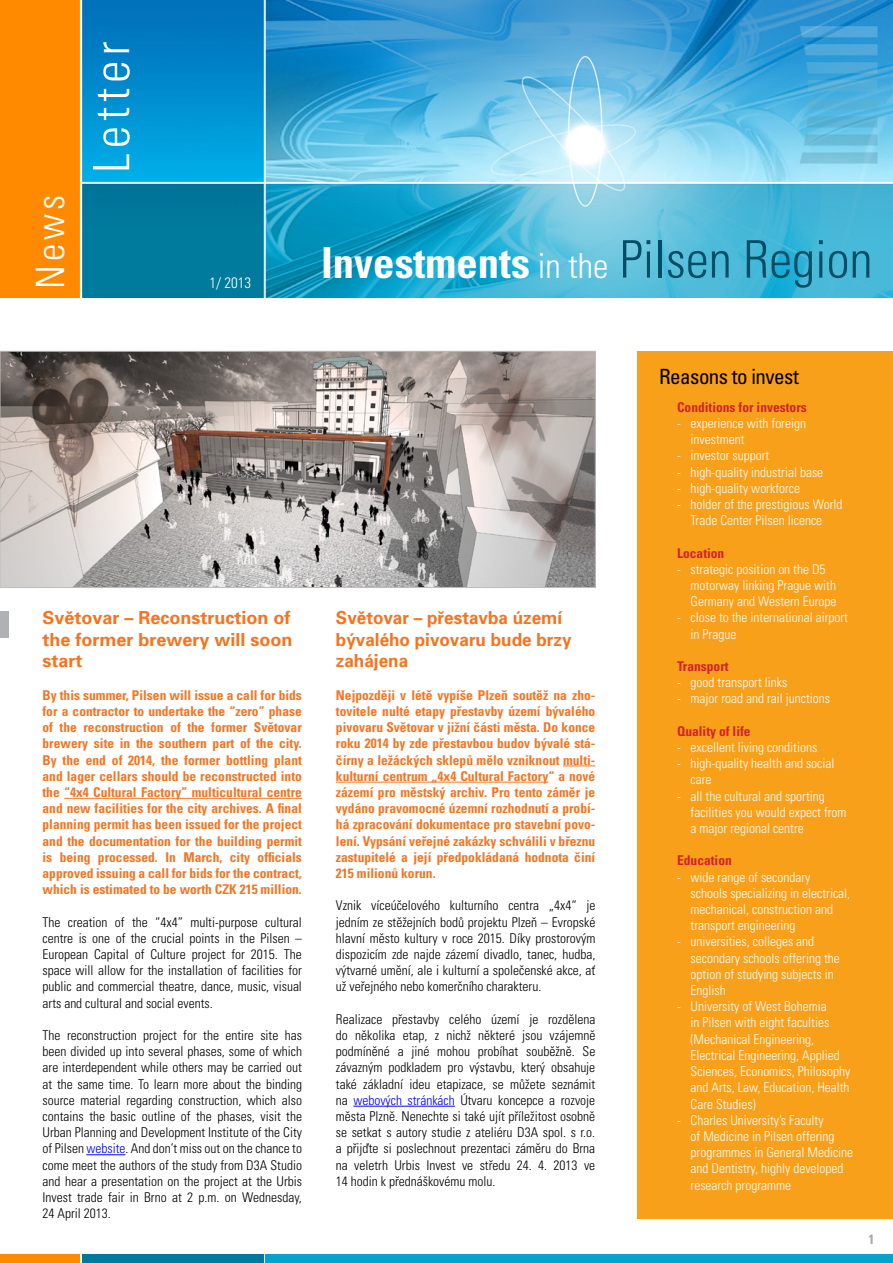
<style>
.page{position:relative;width:893px;height:1263px;background:#fff}
.page>*{position:absolute;margin:0;border:0;box-sizing:border-box;transform-origin:0 0}
.t1{font:300 condensed 51.75px "Univers CE";color:#004d65}
.t2{font:300 condensed 50.25px "Univers CE";letter-spacing:.1em;color:#fff}
.t3{font:300 condensed 39px "Univers CE";color:#fff}
.t4{font:condensed 21px "Univers CE";letter-spacing:-.025em;color:#000}
.t5{font:700 18px/21.6px "Univers CE";color:#f47521;scale:.95 1}
.t6{font:700 18px/21.6px "Univers CE";color:#f47521;text-align:justify}
.t7{font:300 condensed 15px "Univers CE";color:#fff}
.t8{font:300 condensed 13.5px/16.2px "Univers CE";color:#000;text-align:justify}
.t9{font:700 condensed 13.5px/16.2px "Univers CE";color:#f47521;text-align:justify}
.t10{font:300 condensed 13.5px/16.2px "Univers CE";color:#fff}
.t11{font:700 condensed 13.5px "Univers CE";color:#d2232a}
.t12{font:700 condensed 13.5px "Univers CE";color:#a7a9ac}
.s1{font-weight:700;font-size:42.75px;color:#fff}
.s2{font-size:34.5px;color:#fff}
.s3{color:#00f}
</style>
<div class="page">
<div style="left:638px;top:351px;width:255px;height:867px;background:#f9a01b"></div>
<img style="left:0;top:0;width:893px;height:297px">
<div style="left:0;top:1254px;width:80px;height:9px;background:#ff8a00"></div>
<div style="left:83px;top:1254px;width:181px;height:9px;background:#01799c"></div>
<div style="left:265px;top:1254px;width:628px;height:9px;background:#05a2cd"></div>
<hr style="left:64px;top:798px;width:238px;height:1px;background:#f47521">
<hr style="left:86px;top:1154px;width:39px;height:1px;background:#00f">
<hr style="left:563px;top:765px;width:32px;height:1px;background:#f47521">
<hr style="left:336px;top:782px;width:212px;height:1px;background:#f47521">
<hr style="left:353px;top:1106px;width:102px;height:1px;background:#00f">
<div style="left:0;top:611px;width:9px;height:26px;background:#afb1b4"></div>
<img style="left:2px;top:353px;width:592px;height:233px">
<div style="left:0;top:351px;width:596px;height:237px;border:1px solid #bcbec0"></div>
<h3 class="t3" style="left:29px;top:289px;width:96px;rotate:-90deg">News</h3>
<h2 class="t2" style="left:83px;top:173px;width:133px;rotate:-90deg">Letter</h2>
<p class="t7" style="left:209px;top:274px;width:43px">1/ 2013</p>
<h1 class="t1" style="left:321px;top:230px;width:553px"><span class="s1">Investments</span> <span class="s2">in the</span> Pilsen Region</h1>
<h3 class="t6" style="left:43px;top:607px;width:252px">Světovar – Reconstruction of the former brewery will soon start</h3>
<p class="t9" style="left:43px;top:687px;width:261px">By this summer, Pilsen will issue a call for bids for a contractor to undertake the “zero” phase of the reconstruction of the former Světovar brewery site in the southern part of the city.<br>By the end of 2014, the former bottling plant and lager cellars should be reconstructed into the “4x4 Cultural Factory” multicultural centre and new facilities for the city archives. A final planning permit has been issued for the project and the documentation for the building permit is being processed. In March, city officials approved issuing a call for bids for the contract, which is estimated to be worth CZK 215 million.</p>
<p class="t8" style="left:43px;top:914px;width:261px">The creation of the “4x4” multi-purpose cultural centre is one of the crucial points in the Pilsen – European Capital of Culture project for 2015. The space will allow for the installation of facilities for public and commercial theatre, dance, music, visual arts and cultural and social events.</p>
<p class="t8" style="left:43px;top:1027px;width:261px">The reconstruction project for the entire site has been divided up into several phases, some of which are interdependent while others may be carried out at the same time. To learn more about the binding source material regarding construction, which also contains the basic outline of the phases, visit the Urban Planning and Development Institute of the City of Pilsen <span class="s3">website</span>. And don’t miss out on the chance to come meet the authors of the study from D3A Studio and hear a presentation on the project at the Urbis Invest trade fair in Brno at 2 p.m. on Wednesday, 24 April 2013.</p>
<h3 class="t5" style="left:336px;top:607px;width:250px">Světovar – přestavba území bývalého pivovaru bude brzy zahájena</h3>
<p class="t9" style="left:336px;top:687px;width:261px">Nejpozději v létě vypíše Plzeň soutěž na zho&shy;tovitele nulté etapy přestavby území bývalého pivovaru Světovar v jižní části města. Do konce roku 2014 by zde přestavbou budov bývalé stá&shy;čírny a ležáckých sklepů mělo vzniknout multi&shy;kulturní centrum „4x4 Cultural Factory“ a nové zázemí pro městský archiv. Pro tento záměr je vydáno pravomocné územní rozhodnutí a probí&shy;há zpracování dokumentace pro stavební povo&shy;lení. Vypsání veřejné zakázky schválili v březnu zastupitelé a její předpokládaná hodnota činí 215 milionů korun.</p>
<p class="t8" style="left:336px;top:898px;width:261px">Vznik víceúčelového kulturního centra „4x4“ je jedním ze stěžejních bodů projektu Plzeň – Evropské hlavní město kultury v roce 2015. Díky prostorovým dispozicím zde najde zázemí divadlo, tanec, hudba, výtvarné umění, ale i kulturní a společenské akce, ať už veřejného nebo komerčního charakteru.</p>
<p class="t8" style="left:336px;top:1011px;width:261px">Realizace přestavby celého území je rozdělena do několika etap, z nichž některé jsou vzájemně podmíněné a jiné mohou probíhat souběžně. Se závazným podkladem pro výstavbu, který obsahuje také základní ideu etapizace, se můžete seznámit na <span class="s3">webových stránkách</span> Útvaru koncepce a rozvoje města Plzně. Nenechte si také ujít příležitost osobně se setkat s autory studie z ateliéru D3A spol. s r.o. a přijďte si poslechnout prezentaci záměru do Brna na veletrh Urbis Invest ve středu 24. 4. 2013 ve 14 hodin k přednáškovému molu.</p>
<h3 class="t4" style="left:659px;top:364px;width:141px">Reasons to invest</h3>
<p class="t11" style="left:677px;top:399px;width:131px">Conditions for investors</p>
<p class="t10" style="left:691px;top:415px;width:117px;text-indent:-14px">- experience with foreign investment</p>
<p class="t10" style="left:677px;top:448px;width:94px">- investor support</p>
<p class="t10" style="left:677px;top:464px;width:148px">- high-quality industrial base</p>
<p class="t10" style="left:677px;top:480px;width:124px">- high-quality workforce</p>
<p class="t10" style="left:677px;top:496px;width:167px;text-align:center">- holder of the prestigious World<br>Trade Center Pilsen licence</p>
<p class="t11" style="left:677px;top:545px;width:49px">Location</p>
<p class="t10" style="left:691px;top:561px;width:147px;text-indent:-14px">- strategic position on the D5 motorway linking Prague with<br>Germany and Western Europe</p>
<p class="t10" style="left:691px;top:610px;width:159px;text-indent:-14px">- close to the international airport in Prague</p>
<p class="t11" style="left:677px;top:659px;width:53px">Transport</p>
<p class="t10" style="left:677px;top:675px;width:112px">- good transport links</p>
<p class="t10" style="left:677px;top:691px;width:154px">- major road and rail junctions</p>
<p class="t11" style="left:677px;top:723px;width:75px">Quality of life</p>
<p class="t10" style="left:677px;top:739px;width:142px">- excellent living conditions</p>
<p class="t10" style="left:691px;top:756px;width:145px;text-indent:-14px">- high-quality health and social care</p>
<p class="t10" style="left:691px;top:788px;width:157px;text-indent:-14px">- all the cultural and sporting facilities you would expect from a major regional centre</p>
<p class="t11" style="left:677px;top:853px;width:56px">Education</p>
<p class="t10" style="left:691px;top:869px;width:161px;text-indent:-14px">- wide range of secondary schools specializing in electrical, mechanical, construction and transport engineering</p>
<p class="t10" style="left:691px;top:934px;width:151px;text-indent:-14px">- universities, colleges and secondary schools offering the option of studying subjects in<br>English</p>
<p class="t10" style="left:691px;top:999px;width:161px;text-indent:-14px">- University of West Bohemia<br>in Pilsen with eight faculties (Mechanical Engineering,<br>Electrical Engineering, Applied<br>Sciences, Economics, Philosophy and Arts, Law, Education, Health<br>Care Studies)</p>
<p class="t10" style="left:691px;top:1112px;width:164px;text-indent:-14px">- Charles University’s Faculty<br>of Medicine in Pilsen offering programmes in General Medicine and Dentistry, highly developed research programme</p>
<p class="t12" style="left:868px;top:1231px;width:7px">1</p>
</div>
